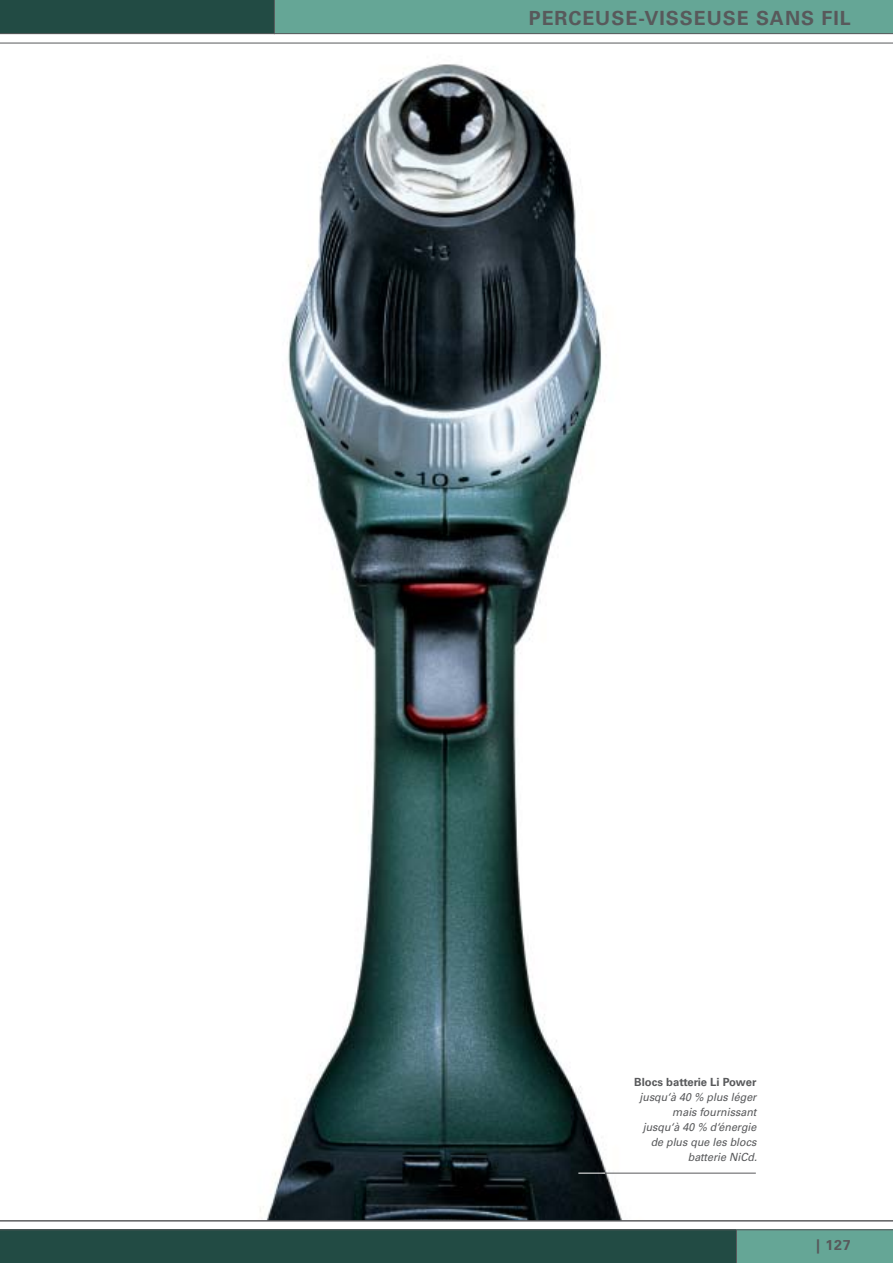
<style>
.page{position:relative;width:893px;height:1263px;background:#fff}
.page>*{position:absolute;margin:0;border:0;box-sizing:border-box;transform-origin:0 0}
.t1{font:700 19.5px "Univers Metabo";letter-spacing:.05em;color:#58595b}
.t2{font:700 14.25px "Univers Metabo";color:#58595b}
.t3{font:italic 11.25px/15px "Univers Metabo";color:#58595b;text-align:right;scale:.95 1}
.t4{font:700 11.25px "Univers Metabo";color:#58595b}
</style>
<div class="page">
<svg style="left:0;top:0;width:892px;height:34px;background:#50887b"></svg>
<svg style="left:0;top:1229px;width:892px;height:34px;background:#2e5a52"></svg>
<img style="left:260px;top:64px;width:444px;height:1156px">
<hr style="left:602px;top:1173px;width:153px;height:1px;background:#58595b">
<svg style="left:578px;top:1173px;width:27px;height:1px"></svg>
<hr style="left:0;top:43px;width:892px;height:1px;background:#58595b">
<hr style="left:0;top:1220px;width:892px;height:1px;background:#58595b">
<h1 class="t1" style="left:529px;top:10px;width:323px">PERCEUSE-VISSEUSE SANS FIL</h1>
<p class="t4" style="left:634px;top:1078px;width:124px">Blocs batterie Li Power</p>
<p class="t3" style="left:639px;top:1090px;width:125px">jusqu‘à 40 % plus léger mais fournissant jusqu‘à 40 % d‘énergie de plus que les blocs batterie NiCd.</p>
<p class="t2" style="left:816px;top:1239px;width:36px">| 127</p>
</div>
